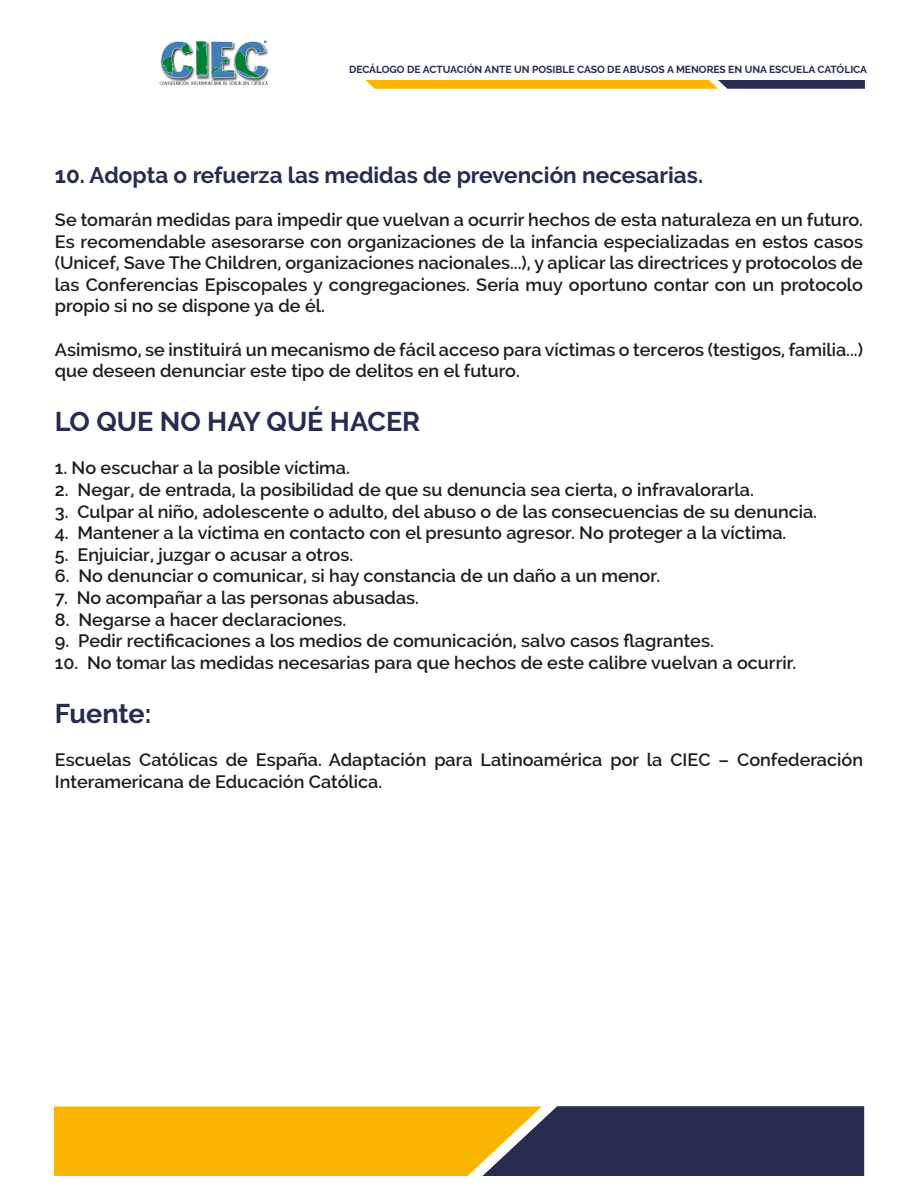
<style>
.page{position:relative;width:918px;height:1188px;background:#fff}
.page>*{position:absolute;margin:0;border:0;box-sizing:border-box;transform-origin:0 0}
.t1{font:700 27px "Raleway";color:#272c50}
.t2{font:700 22.5px "Raleway";color:#272c50}
.t3{font:600 18px/21.6px "Raleway";color:#1d1d1b}
.t4{font:700 10.2px "Raleway";color:#272c50}
</style>
<div class="page">
<svg style="left:54px;top:1106px;width:810px;height:70px;background:#a07c27"></svg>
<img style="left:159px;top:40px;width:111px;height:46px">
<svg style="left:160px;top:41px;width:107px;height:44px"></svg>
<svg style="left:365px;top:80px;width:500px;height:9px;background:#bf9324"></svg>
<p class="t4" style="left:349px;top:64px;width:520px">DECÁLOGO DE ACTUACIÓN ANTE UN POSIBLE CASO DE ABUSOS A MENORES EN UNA ESCUELA CATÓLICA</p>
<p class="t2" style="left:55px;top:162px;width:650px">10. Adopta o refuerza las medidas de prevención necesarias.</p>
<p class="t3" style="left:55px;top:209px;width:810px;text-align:justify">Se tomarán medidas para impedir que vuelvan a ocurrir hechos de esta naturaleza en un futuro.<br>Es recomendable asesorarse con organizaciones de la infancia especializadas en estos casos (Unicef, Save The Children, organizaciones nacionales...), y aplicar las directrices y protocolos de las Conferencias Episcopales y congregaciones. Sería muy oportuno contar con un protocolo propio si no se dispone ya de él.</p>
<p class="t3" style="left:55px;top:339px;width:810px">Asimismo, se instituirá un mecanismo de fácil acceso para víctimas o terceros (testigos, familia...) que deseen denunciar este tipo de delitos en el futuro.</p>
<h1 class="t1" style="left:55px;top:406px;width:367px">LO QUE NO HAY QUÉ HACER</h1>
<p class="t3" style="left:55px;top:457px;width:297px">1. No escuchar a la posible víctima.</p>
<p class="t3" style="left:55px;top:479px;width:700px">2. Negar, de entrada, la posibilidad de que su denuncia sea cierta, o infravalorarla.</p>
<p class="t3" style="left:55px;top:501px;width:764px">3. Culpar al niño, adolescente o adulto, del abuso o de las consecuencias de su denuncia.</p>
<p class="t3" style="left:55px;top:522px;width:733px">4. Mantener a la víctima en contacto con el presunto agresor. No proteger a la víctima.</p>
<p class="t3" style="left:55px;top:544px;width:300px">5. Enjuiciar, juzgar o acusar a otros.</p>
<p class="t3" style="left:55px;top:565px;width:607px">6. No denunciar o comunicar, si hay constancia de un daño a un menor.</p>
<p class="t3" style="left:55px;top:587px;width:366px">7. No acompañar a las personas abusadas.</p>
<p class="t3" style="left:55px;top:609px;width:293px">8. Negarse a hacer declaraciones.</p>
<p class="t3" style="left:55px;top:630px;width:660px">9. Pedir rectificaciones a los medios de comunicación, salvo casos flagrantes.</p>
<p class="t3" style="left:55px;top:652px;width:743px">10. No tomar las medidas necesarias para que hechos de este calibre vuelvan a ocurrir.</p>
<h1 class="t1" style="left:55px;top:698px;width:98px">Fuente:</h1>
<p class="t3" style="left:55px;top:749px;width:810px">Escuelas Católicas de España. Adaptación para Latinoamérica por la CIEC – Confederación<br>Interamericana de Educación Católica.</p>
</div>
